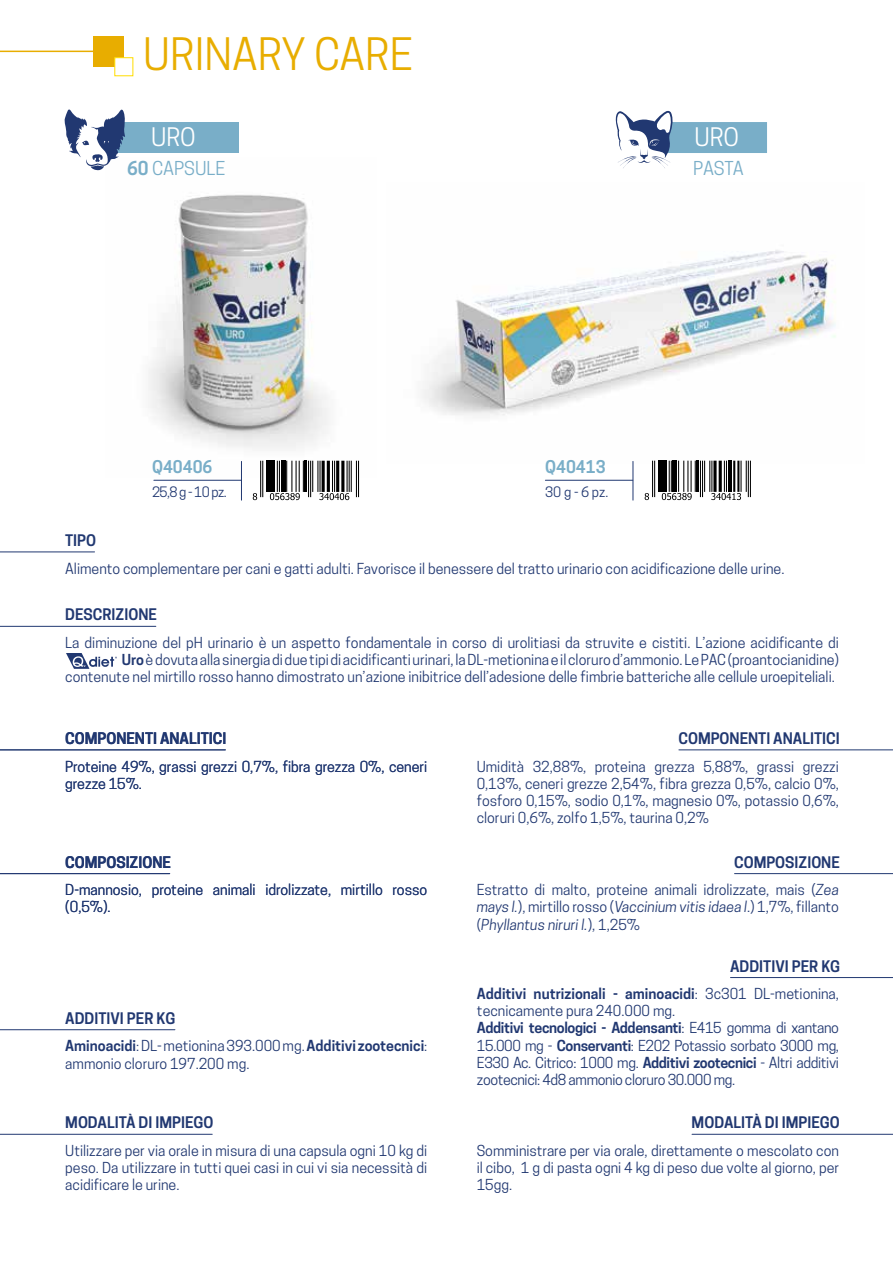
<style>
.page{position:relative;width:893px;height:1263px;background:#fff}
.page>*{position:absolute;margin:0;border:0;box-sizing:border-box;transform-origin:0 0}
.t1{font:42px "Cooper Hewitt";color:#e8ad00}
.t2{font:24px "Cooper Hewitt";letter-spacing:-.005em;color:#fff}
.t3{font:18px "Cooper Hewitt";letter-spacing:-.005em;color:#79aec8}
.t4{font:600 16.5px "Cooper Hewitt";color:#79aec8}
.t5{font:600 15px "Cooper Hewitt";color:#213871}
.t6{font:14.25px/17.1px "Cooper Hewitt";color:#213871;text-align:justify}
.t7{font:14.25px/17.1px "Cooper Hewitt";letter-spacing:-.025em;color:#213871}
.t8{font:13.5px "Cooper Hewitt";letter-spacing:-.04em;color:#213871}
.s1{font-weight:600}
.s2{font-style:italic}
</style>
<div class="page">
<img style="left:422px;top:250px;width:414px;height:214px">
<img style="left:148px;top:195px;width:212px;height:282px">
<div style="left:115px;top:122px;width:124px;height:31px;background:#79aec8"></div>
<svg style="left:64px;top:109px;width:61px;height:61px"></svg>
<hr style="left:0;top:551px;width:95px;height:1px;background:#213871">
<hr style="left:0;top:626px;width:156px;height:1px;background:#213871">
<hr style="left:262px;top:461px;width:1px;height:36px;background:#000">
<hr style="left:260px;top:461px;width:1px;height:36px;background:#000">
<hr style="left:266px;top:461px;width:2px;height:31px;background:#000">
<hr style="left:270px;top:461px;width:1px;height:31px;background:#000">
<hr style="left:272px;top:461px;width:3px;height:31px;background:#000">
<hr style="left:279px;top:461px;width:1px;height:31px;background:#000">
<hr style="left:277px;top:461px;width:1px;height:31px;background:#000">
<hr style="left:281px;top:461px;width:4px;height:31px;background:#000">
<hr style="left:303px;top:461px;width:1px;height:31px;background:#000">
<hr style="left:299px;top:461px;width:1px;height:31px;background:#000">
<hr style="left:296px;top:461px;width:1px;height:31px;background:#000">
<hr style="left:291px;top:461px;width:1px;height:31px;background:#000">
<hr style="left:286px;top:461px;width:1px;height:31px;background:#000">
<hr style="left:305px;top:461px;width:2px;height:31px;background:#000">
<hr style="left:310px;top:461px;width:1px;height:36px;background:#000">
<hr style="left:308px;top:461px;width:1px;height:36px;background:#000">
<hr style="left:319px;top:461px;width:2px;height:31px;background:#000">
<hr style="left:317px;top:461px;width:1px;height:31px;background:#000">
<hr style="left:312px;top:461px;width:1px;height:31px;background:#000">
<hr style="left:327px;top:461px;width:3px;height:31px;background:#000">
<hr style="left:322px;top:461px;width:3px;height:31px;background:#000">
<hr style="left:334px;top:461px;width:1px;height:31px;background:#000">
<hr style="left:332px;top:461px;width:1px;height:31px;background:#000">
<hr style="left:341px;top:461px;width:3px;height:31px;background:#000">
<hr style="left:336px;top:461px;width:3px;height:31px;background:#000">
<hr style="left:358px;top:461px;width:1px;height:36px;background:#000">
<hr style="left:356px;top:461px;width:1px;height:36px;background:#000">
<hr style="left:351px;top:461px;width:1px;height:31px;background:#000">
<hr style="left:349px;top:461px;width:1px;height:31px;background:#000">
<hr style="left:347px;top:461px;width:1px;height:31px;background:#000">
<svg style="left:253px;top:493px;width:4px;height:7px"></svg>
<svg style="left:270px;top:493px;width:30px;height:7px"></svg>
<svg style="left:319px;top:493px;width:30px;height:7px"></svg>
<hr style="left:154px;top:480px;width:87px;height:1px;background:#213871">
<hr style="left:241px;top:461px;width:1px;height:39px;background:#213871">
<hr style="left:0;top:1029px;width:175px;height:1px;background:#213871">
<hr style="left:0;top:1134px;width:212px;height:1px;background:#213871">
<hr style="left:692px;top:1134px;width:201px;height:1px;background:#213871">
<hr style="left:730px;top:977px;width:163px;height:1px;background:#213871">
<hr style="left:654px;top:461px;width:1px;height:36px;background:#000">
<hr style="left:652px;top:461px;width:1px;height:36px;background:#000">
<hr style="left:658px;top:461px;width:2px;height:31px;background:#000">
<hr style="left:661px;top:461px;width:1px;height:31px;background:#000">
<hr style="left:663px;top:461px;width:4px;height:31px;background:#000">
<hr style="left:671px;top:461px;width:1px;height:31px;background:#000">
<hr style="left:669px;top:461px;width:1px;height:31px;background:#000">
<hr style="left:673px;top:461px;width:4px;height:31px;background:#000">
<hr style="left:695px;top:461px;width:1px;height:31px;background:#000">
<hr style="left:691px;top:461px;width:1px;height:31px;background:#000">
<hr style="left:687px;top:461px;width:1px;height:31px;background:#000">
<hr style="left:683px;top:461px;width:1px;height:31px;background:#000">
<hr style="left:678px;top:461px;width:1px;height:31px;background:#000">
<hr style="left:697px;top:461px;width:2px;height:31px;background:#000">
<hr style="left:702px;top:461px;width:1px;height:36px;background:#000">
<hr style="left:700px;top:461px;width:1px;height:36px;background:#000">
<hr style="left:711px;top:461px;width:1px;height:31px;background:#000">
<hr style="left:709px;top:461px;width:1px;height:31px;background:#000">
<hr style="left:704px;top:461px;width:1px;height:31px;background:#000">
<hr style="left:719px;top:461px;width:3px;height:31px;background:#000">
<svg style="left:713px;top:461px;width:4px;height:31px"></svg>
<hr style="left:726px;top:461px;width:1px;height:31px;background:#000">
<hr style="left:724px;top:461px;width:1px;height:31px;background:#000">
<hr style="left:728px;top:461px;width:3px;height:31px;background:#000">
<hr style="left:737px;top:461px;width:2px;height:31px;background:#000">
<hr style="left:733px;top:461px;width:2px;height:31px;background:#000">
<hr style="left:750px;top:461px;width:1px;height:36px;background:#000">
<hr style="left:748px;top:461px;width:1px;height:36px;background:#000">
<hr style="left:746px;top:461px;width:1px;height:31px;background:#000">
<hr style="left:740px;top:461px;width:2px;height:31px;background:#000">
<svg style="left:645px;top:493px;width:4px;height:7px"></svg>
<svg style="left:662px;top:493px;width:30px;height:7px"></svg>
<svg style="left:711px;top:493px;width:30px;height:7px"></svg>
<hr style="left:545px;top:480px;width:88px;height:1px;background:#213871">
<hr style="left:633px;top:461px;width:1px;height:39px;background:#213871">
<svg style="left:66px;top:653px;width:51px;height:16px"></svg>
<hr style="left:0;top:749px;width:225px;height:1px;background:#213871">
<hr style="left:0;top:873px;width:170px;height:1px;background:#213871">
<hr style="left:679px;top:749px;width:214px;height:1px;background:#213871">
<hr style="left:734px;top:873px;width:159px;height:1px;background:#213871">
<hr style="left:0;top:51px;width:108px;height:1px;background:#e8ad00">
<div style="left:93px;top:36px;width:31px;height:31px;background:#e8ad00"></div>
<div style="left:114px;top:57px;width:19px;height:19px;background:#fff;border:1px solid #fd0"></div>
<svg style="left:615px;top:110px;width:152px;height:58px"></svg>
<h1 class="t1" style="left:143px;top:29px;width:271px">URINARY CARE</h1>
<h2 class="t2" style="left:151px;top:122px;width:46px">URO</h2>
<p class="t3" style="left:127px;top:158px;width:100px"><span class="s1">60</span> CAPSULE</p>
<p class="t5" style="left:65px;top:531px;width:32px">TIPO</p>
<p class="t4" style="left:152px;top:457px;width:62px">Q40406</p>
<p class="t8" style="left:152px;top:484px;width:76px">25,8 g - 10 pz.</p>
<h2 class="t2" style="left:694px;top:122px;width:46px">URO</h2>
<p class="t3" style="left:693px;top:158px;width:52px">PASTA</p>
<p class="t4" style="left:545px;top:457px;width:62px">Q40413</p>
<p class="t8" style="left:545px;top:484px;width:65px">30 g - 6 pz.</p>
<p class="t6" style="left:65px;top:560px;width:721px">Alimento complementare per cani e gatti adulti. Favorisce il benessere del tratto urinario con acidificazione delle urine.</p>
<p class="t5" style="left:65px;top:606px;width:93px">DESCRIZIONE</p>
<p class="t6" style="left:65px;top:634px;width:775px">La diminuzione del pH urinario è un aspetto fondamentale in corso di urolitiasi da struvite e cistiti. L’azione acidificante di <span class="s1">Q.diet® Uro</span> è dovuta alla sinergia di due tipi di acidificanti urinari, la DL-metionina e il cloruro d’ammonio. Le PAC (proantocianidine) contenute nel mirtillo rosso hanno dimostrato un’azione inibitrice dell’adesione delle fimbrie batteriche alle cellule uroepiteliali.</p>
<p class="t5" style="left:65px;top:729px;width:163px">COMPONENTI ANALITICI</p>
<p class="t5" style="left:678px;top:729px;width:163px">COMPONENTI ANALITICI</p>
<p class="t6" style="left:65px;top:758px;width:364px">Proteine 49%, grassi grezzi 0,7%, fibra grezza 0%, ceneri grezze 15%.</p>
<p class="t6" style="left:477px;top:758px;width:364px">Umidità 32,88%, proteina grezza 5,88%, grassi grezzi 0,13%, ceneri grezze 2,54%, fibra grezza 0,5%, calcio 0%, fosforo 0,15%, sodio 0,1%, magnesio 0%, potassio 0,6%, cloruri 0,6%, zolfo 1,5%, taurina 0,2%</p>
<p class="t5" style="left:65px;top:853px;width:107px">COMPOSIZIONE</p>
<p class="t5" style="left:734px;top:853px;width:107px">COMPOSIZIONE</p>
<p class="t6" style="left:65px;top:881px;width:364px">D-mannosio, proteine animali idrolizzate, mirtillo rosso (0,5%).</p>
<p class="t6" style="left:477px;top:881px;width:364px">Estratto di malto, proteine animali idrolizzate, mais (<span class="s2">Zea mays l.</span>), mirtillo rosso (<span class="s2">Vaccinium vitis idaea l</span>.) 1,7%, fillanto (<span class="s2">Phyllantus niruri l.</span>), 1,25%</p>
<p class="t5" style="left:65px;top:1009px;width:112px">ADDITIVI PER KG</p>
<p class="t6" style="left:65px;top:1037px;width:364px"><span class="s1">Aminoacidi</span>: DL- metionina 393.000 mg. <span class="s1">Additivi zootecnici</span>: ammonio cloruro 197.200 mg.</p>
<p class="t5" style="left:730px;top:957px;width:112px">ADDITIVI PER KG</p>
<p class="t7" style="left:477px;top:985px;width:364px"><span class="s1">Additivi nutrizionali - aminoacidi</span>: 3c301 DL-metionina, tecnicamente pura 240.000 mg.<br><span class="s1">Additivi tecnologici - Addensanti</span>: E415 gomma di xantano 15.000 mg - <span class="s1">Conservanti</span>: E202 Potassio sorbato 3000 mg, E330 Ac. Citrico: 1000 mg. <span class="s1">Additivi zootecnici</span> - Altri additivi zootecnici: 4d8 ammonio cloruro 30.000 mg.</p>
<p class="t5" style="left:65px;top:1114px;width:150px">MODALITÀ DI IMPIEGO</p>
<p class="t5" style="left:692px;top:1114px;width:150px">MODALITÀ DI IMPIEGO</p>
<p class="t6" style="left:65px;top:1142px;width:363px">Utilizzare per via orale in misura di una capsula ogni 10 kg di peso. Da utilizzare in tutti quei casi in cui vi sia necessità di acidificare le urine.</p>
<p class="t6" style="left:477px;top:1142px;width:364px">Somministrare per via orale, direttamente o mescolato con il cibo, 1 g di pasta ogni 4 kg di peso due volte al giorno, per 15gg.</p>
</div>
